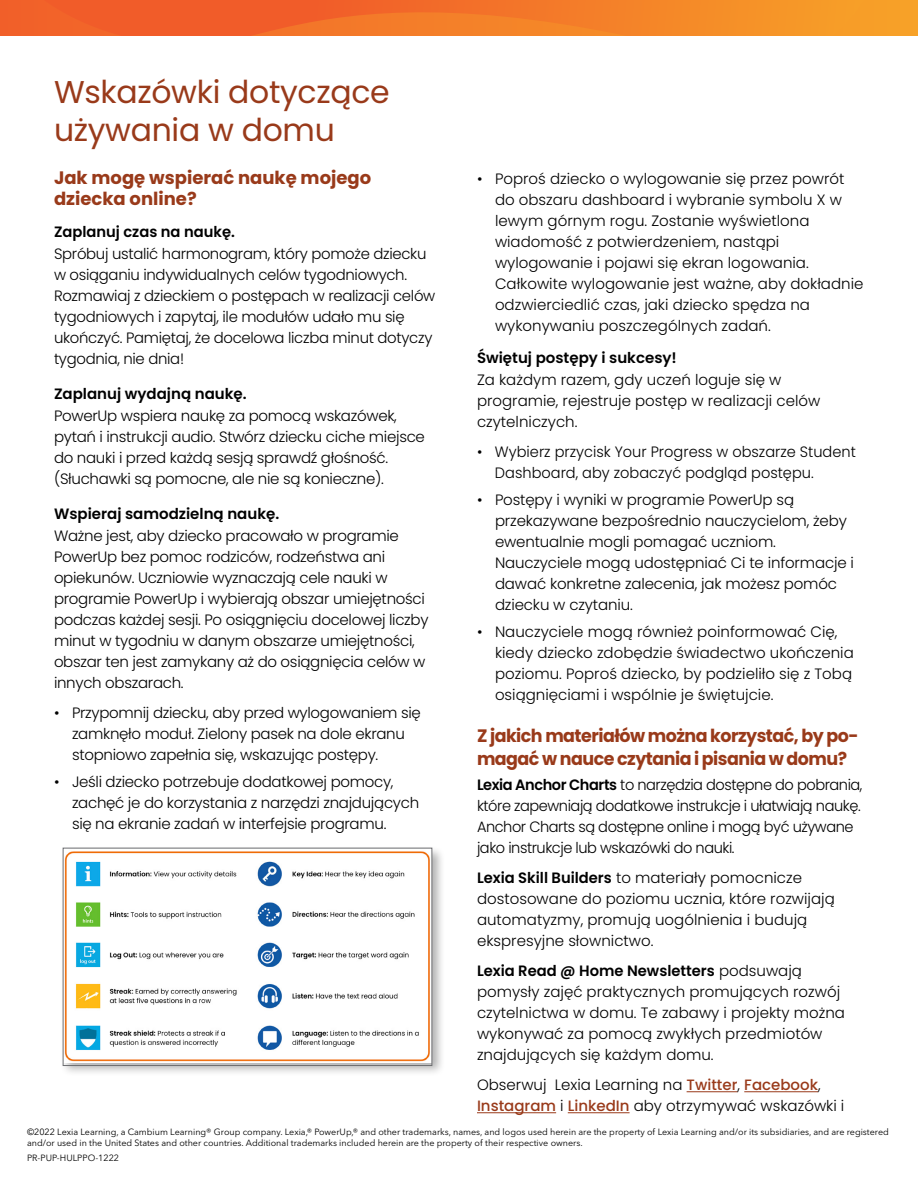
<style>
.page{position:relative;width:918px;height:1188px;background:#fff}
.page>*{position:absolute;margin:0;border:0;box-sizing:border-box;transform-origin:0 0}
.t1{font:31.5px/37.8px "Poppins";letter-spacing:-.01em;color:#993a1a}
.t2{font:700 18px/22.5px "Poppins";letter-spacing:-.03em;color:#993a1a}
.t3{font:700 18px/21px "Poppins";color:#993a1a}
.t4{font:300 15px/21px "Poppins";letter-spacing:-.01em;color:#000}
.t5{font:300 15px/21px "Poppins";letter-spacing:-.03em;color:#000}
.t6{font:600 15px "Poppins";color:#000}
.t7{font:9px/10.8px "Avenir Next LT Pro";color:#000}
.s1{font-weight:600}
.s2{font-weight:500;color:#993a1a}
</style>
<div class="page">
<svg style="left:0;top:0;width:918px;height:36px;background:#f48328"></svg>
<svg style="left:44px;top:0;width:820px;height:36px;background:#f37628"></svg>
<div style="left:60px;top:845px;width:385px;height:234px;background:#000;opacity:.3"></div>
<img style="left:65px;top:850px;width:365px;height:213px">
<div style="left:63px;top:848px;width:369px;height:218px;border:1px solid #6d6e71"></div>
<hr style="left:687px;top:1091px;width:51px;height:1px;background:#993a1a">
<hr style="left:744px;top:1091px;width:74px;height:1px;background:#993a1a">
<hr style="left:477px;top:1112px;width:79px;height:1px;background:#993a1a">
<hr style="left:568px;top:1112px;width:62px;height:1px;background:#993a1a">
<h1 class="t1" style="left:54px;top:73px;width:337px">Wskazówki dotyczące używania w domu</h1>
<p class="t3" style="left:54px;top:168px;width:319px">Jak mogę wspierać naukę mojego dziecka online?</p>
<p class="t6" style="left:54px;top:223px;width:182px">Zaplanuj czas na naukę.</p>
<p class="t4" style="left:54px;top:244px;width:383px">Spróbuj ustalić harmonogram, który pomoże dziecku w osiąganiu indywidualnych celów tygodniowych.<br>Rozmawiaj z dzieckiem o postępach w realizacji celów tygodniowych i zapytaj, ile modułów udało mu się ukończyć. Pamiętaj, że docelowa liczba minut dotyczy tygodnia, nie dnia!</p>
<p class="t6" style="left:54px;top:385px;width:194px">Zaplanuj wydajną naukę.</p>
<p class="t4" style="left:54px;top:406px;width:372px">PowerUp wspiera naukę za pomocą wskazówek, pytań i instrukcji audio. Stwórz dziecku ciche miejsce do nauki i przed każdą sesją sprawdź głośność. (Słuchawki są pomocne, ale nie są konieczne).</p>
<p class="t6" style="left:54px;top:505px;width:227px">Wspieraj samodzielną naukę.</p>
<p class="t4" style="left:54px;top:526px;width:376px">Ważne jest, aby dziecko pracowało w programie PowerUp bez pomoc rodziców, rodzeństwa ani opiekunów. Uczniowie wyznaczają cele nauki w programie PowerUp i wybierają obszar umiejętności podczas każdej sesji. Po osiągnięciu docelowej liczby minut w tygodniu w danym obszarze umiejętności, obszar ten jest zamykany aż do osiągnięcia celów w innych obszarach.</p>
<p class="t4" style="left:72px;top:703px;width:350px;text-indent:-18px">• Przypomnij dziecku, aby przed wylogowaniem się zamknęło moduł. Zielony pasek na dole ekranu stopniowo zapełnia się, wskazując postępy.</p>
<p class="t4" style="left:72px;top:772px;width:349px;text-indent:-18px">• Jeśli dziecko potrzebuje dodatkowej pomocy, zachęć je do korzystania z narzędzi znajdujących się na ekranie zadań w interfejsie programu.</p>
<p class="t4" style="left:495px;top:169px;width:370px;text-indent:-18px">• Poproś dziecko o wylogowanie się przez powrót do obszaru dashboard i wybranie symbolu X w lewym górnym rogu. Zostanie wyświetlona wiadomość z potwierdzeniem, nastąpi wylogowanie i pojawi się ekran logowania.<br>Całkowite wylogowanie jest ważne, aby dokładnie odzwierciedlić czas, jaki dziecko spędza na wykonywaniu poszczególnych zadań.</p>
<p class="t6" style="left:477px;top:349px;width:201px">Świętuj postępy i sukcesy!</p>
<p class="t4" style="left:477px;top:370px;width:345px">Za każdym razem, gdy uczeń loguje się w programie, rejestruje postęp w realizacji celów czytelniczych.</p>
<p class="t4" style="left:495px;top:442px;width:362px;text-indent:-18px">• Wybierz przycisk Your Progress w obszarze Student<br>Dashboard, aby zobaczyć podgląd postępu.</p>
<p class="t4" style="left:495px;top:490px;width:360px;text-indent:-18px">• Postępy i wyniki w programie PowerUp są przekazywane bezpośrednio nauczycielom, żeby ewentualnie mogli pomagać uczniom.<br>Nauczyciele mogą udostępniać Ci te informacje i dawać konkretne zalecenia, jak możesz pomóc dziecku w czytaniu.</p>
<p class="t4" style="left:495px;top:622px;width:360px;text-indent:-18px">• Nauczyciele mogą również poinformować Cię, kiedy dziecko zdobędzie świadectwo ukończenia poziomu. Poproś dziecko, by podzieliło się z Tobą osiągnięciami i wspólnie je świętujcie.</p>
<p class="t2" style="left:477px;top:725px;width:383px">Z jakich materiałów można korzystać, by po&shy;magać w nauce czytania i pisania w domu?</p>
<p class="t5" style="left:477px;top:775px;width:387px"><span class="s1">Lexia Anchor Charts</span> to narzędzia dostępne do pobrania, które zapewniają dodatkowe instrukcje i ułatwiają naukę.<br>Anchor Charts są dostępne online i mogą być używane jako instrukcje lub wskazówki do nauki.</p>
<p class="t4" style="left:477px;top:868px;width:359px"><span class="s1">Lexia Skill Builders</span> to materiały pomocnicze dostosowane do poziomu ucznia, które rozwijają automatyzmy, promują uogólnienia i budują ekspresyjne słownictwo.</p>
<p class="t4" style="left:477px;top:961px;width:370px"><span class="s1">Lexia Read @ Home Newsletters</span> podsuwają pomysły zajęć praktycznych promujących rozwój czytelnictwa w domu. Te zabawy i projekty można wykonywać za pomocą zwykłych przedmiotów znajdujących się każdym domu.</p>
<p class="t4" style="left:477px;top:1075px;width:369px">Obserwuj Lexia Learning na <span class="s2">Twitter</span>, <span class="s2">Facebook</span>,<br><span class="s2">Instagram</span> i <span class="s2">LinkedIn</span> aby otrzymywać wskazówki i</p>
<p class="t7" style="left:27px;top:1126px;width:863px">©2022 Lexia Learning, a Cambium Learning® Group company. Lexia,® PowerUp,® and other trademarks, names, and logos used herein are the property of Lexia Learning and/or its subsidiaries, and are registered and/or used in the United States and other countries. Additional trademarks included herein are the property of their respective owners.</p>
<p class="t7" style="left:27px;top:1152px;width:94px">PR-PUP-HULPPO-1222</p>
</div>
